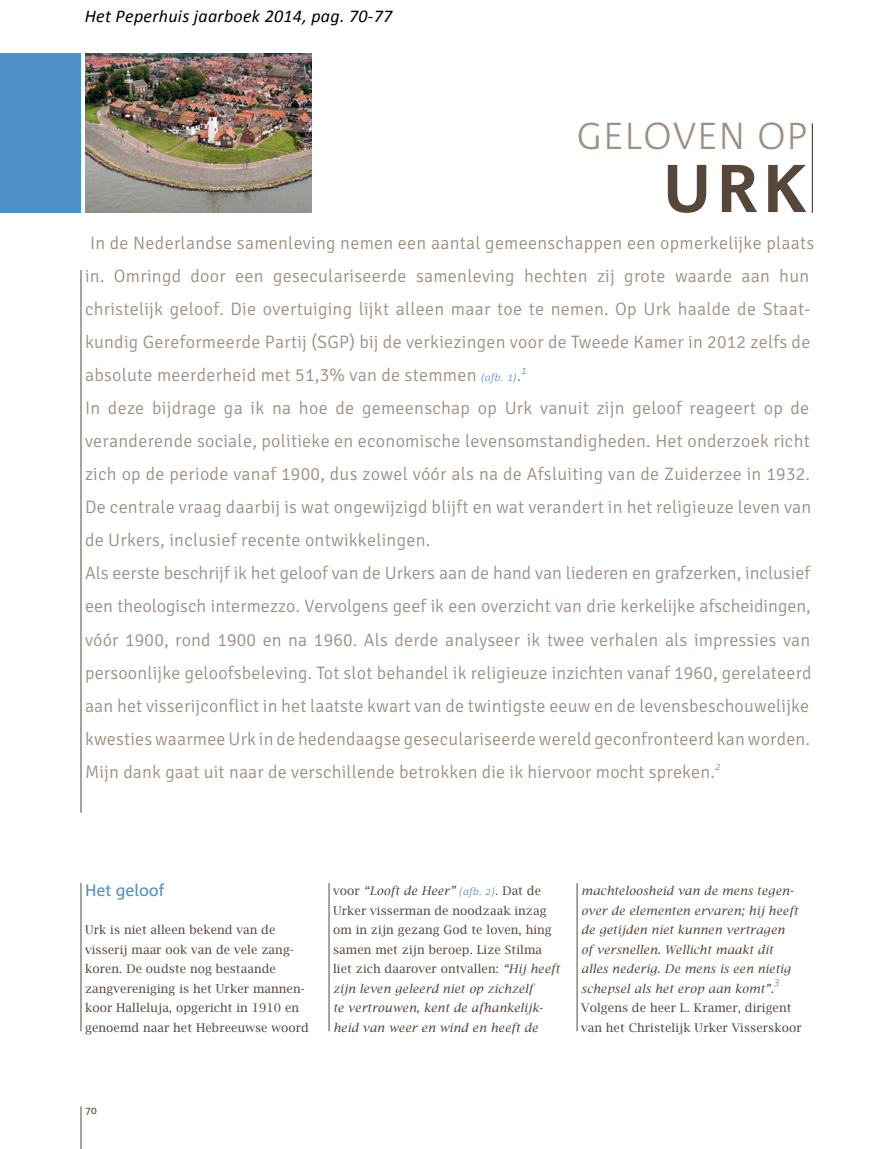
<style>
.page{position:relative;width:893px;height:1149px;background:#fff}
.page>*{position:absolute;margin:0;border:0;box-sizing:border-box;transform-origin:0 0}
.t1{font:67.5px "Agrofont Vet";color:#57473b}
.t2{font:37.5px "Agrofont Mager";letter-spacing:.025em;color:#9e8f83}
.t3{font:300 18px/33px "Signika";letter-spacing:.015em;color:#9e8f83}
.t4{font:italic 18px "Calibri";letter-spacing:.015em;color:#000}
.t5{font:16.5px "Agrofont Normaal";color:#4f90c8}
.t6{font:12px/19.5px "Lucida Bright";letter-spacing:.01em;color:#57473b}
.t7{font:italic 12px/19.5px "Lucida Bright";letter-spacing:.02em;color:#57473b}
.t8{font:10.5px "Agrofont Normaal";color:#57473b}
.t9{font:10.5px "Agrofont Mager Cursief";color:#4f90c8}
.s1{font-family:"Agrofont Mager Cursief";font-weight:400;font-size:10.5px;color:#4f90c8}
.s2{font-style:italic}
.s3{font-family:"Agrofont Mager Cursief";font-size:10.5px;color:#4f90c8}
</style>
<div class="page">
<hr style="left:81px;top:1106px;width:1px;height:42px;background:#57473b">
<hr style="left:812px;top:123px;width:1px;height:90px;background:#57473b">
<hr style="left:81px;top:270px;width:1px;height:542px;background:#57473b">
<div style="left:0;top:53px;width:81px;height:160px;background:#4f90c8"></div>
<hr style="left:329px;top:882px;width:1px;height:148px;background:#57473b">
<hr style="left:577px;top:882px;width:1px;height:148px;background:#57473b">
<hr style="left:81px;top:882px;width:1px;height:148px;background:#57473b">
<img style="left:85px;top:53px;width:227px;height:160px">
<p class="t4" style="left:85px;top:3px;width:309px">Het Peperhuis jaarboek 2014, pag. 70-77</p>
<h2 class="t2" style="left:576px;top:115px;width:233px">GELOVEN OP</h2>
<h1 class="t1" style="left:662px;top:152px;width:147px">URK</h1>
<p class="t3" style="left:85px;top:227px;width:731px">In de Nederlandse samenleving nemen een aantal gemeenschappen een opmerkelijke plaats in. Omringd door een geseculariseerde samenleving hechten zij grote waarde aan hun christelijk geloof. Die overtuiging lijkt alleen maar toe te nemen. Op Urk haalde de Staat&shy;kundig Gereformeerde Partij (SGP) bij de verkiezingen voor de Tweede Kamer in 2012 zelfs de absolute meerderheid met 51,3% van de stemmen <span class="s1">(afb. 1)</span>.<sup>1<br></sup>In deze bijdrage ga ik na hoe de gemeenschap op Urk vanuit zijn geloof reageert op de veranderende sociale, politieke en economische levensomstandigheden. Het onderzoek richt zich op de periode vanaf 1900, dus zowel vóór als na de Afsluiting van de Zuiderzee in 1932.<br>De centrale vraag daarbij is wat ongewijzigd blijft en wat verandert in het religieuze leven van de Urkers, inclusief recente ontwikkelingen.<br>Als eerste beschrijf ik het geloof van de Urkers aan de hand van liederen en grafzerken, inclusief een theologisch intermezzo. Vervolgens geef ik een overzicht van drie kerkelijke afscheidingen, vóór 1900, rond 1900 en na 1960. Als derde analyseer ik twee verhalen als impressies van persoonlijke geloofsbeleving. Tot slot behandel ik religieuze inzichten vanaf 1960, gerelateerd aan het visserijconflict in het laatste kwart van de twintigste eeuw en de levensbeschouwelijke kwesties waarmee Urk in de hedendaagse geseculariseerde wereld geconfronteerd kan worden.<br>Mijn dank gaat uit naar de verschillende betrokken die ik hiervoor mocht spreken.<sup>2</sup></p>
<p class="t5" style="left:85px;top:881px;width:81px">Het geloof</p>
<p class="t6" style="left:85px;top:920px;width:225px">Urk is niet alleen bekend van de visserij maar ook van de vele zang&shy;koren. De oudste nog bestaande zangvereniging is het Urker mannen&shy;koor Halleluja, opgericht in 1910 en genoemd naar het Hebreeuwse woord</p>
<p class="t6" style="left:333px;top:881px;width:228px">voor <span class="s2">“Looft de Heer”</span> <span class="s3">(afb. 2)</span>. Dat de Urker visserman de noodzaak inzag om in zijn gezang God te loven, hing samen met zijn beroep. Lize Stilma liet zich daarover ontvallen: <span class="s2">“Hij heeft zijn leven geleerd niet op zichzelf<br>te vertrouwen, kent de afhankelijk&shy;heid van weer en wind en heeft de</span></p>
<p class="t7" style="left:581px;top:881px;width:218px">machteloosheid van de mens tegen&shy;over de elementen ervaren; hij heeft de getijden niet kunnen vertragen of versnellen. Wellicht maakt dit alles nederig. De mens is een nietig schepsel als het erop aan komt”.</p>
<p class="t9" style="left:774px;top:975px;width:7px">3</p>
<p class="t6" style="left:581px;top:998px;width:222px">Volgens de heer L. Kramer, dirigent van het Christelijk Urker Visserskoor</p>
<p class="t8" style="left:85px;top:1104px;width:13px">70</p>
</div>
